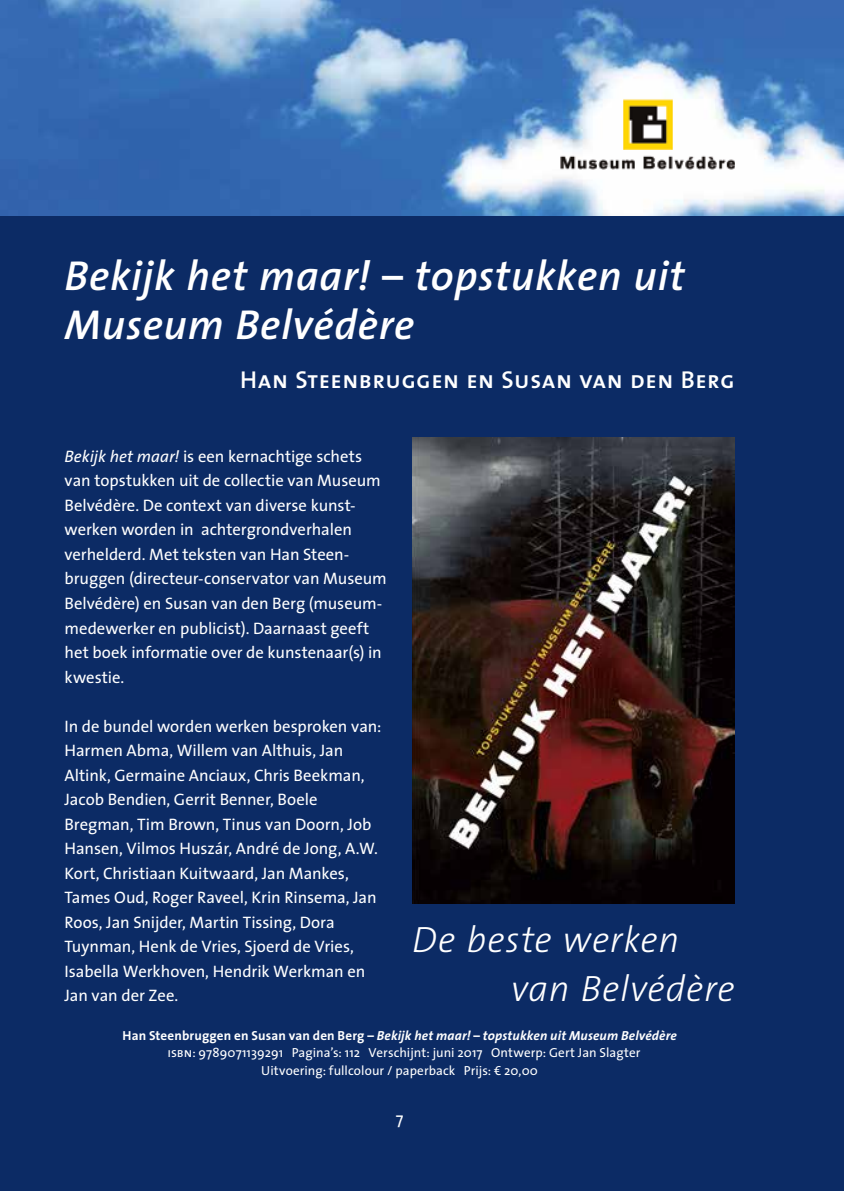
<style>
.page{position:relative;width:844px;height:1191px;background:#fff}
.page>*{position:absolute;margin:0;border:0;box-sizing:border-box;transform-origin:0 0}
.t1{font:italic 600 42px/49px "The Sans";letter-spacing:.02em;color:#fff}
.t2{font:italic 300 36.75px/49px "The Sans";letter-spacing:.02em;color:#fff}
.t3{font:24.5px "The Sans Semi Bold Caps";letter-spacing:.025em;color:#fff}
.t4{font:16.62px/24.5px "The Sans";letter-spacing:-.005em;color:#fff}
.t5{font:13.12px "The Sans";letter-spacing:.005em;color:#fff}
.t6{font:italic 700 13.12px "The Sans";letter-spacing:.01em;color:#fff}
.s1{font-style:italic}
.s2{font-style:normal}
.s3{font-family:"The Sans Regular Caps"}
</style>
<div class="page">
<img style="left:0;top:0;width:843px;height:217px">
<div style="left:0;top:217px;width:843px;height:974px;background:#0c2b65"></div>
<img style="left:623px;top:94px;width:49px;height:57px">
<img style="left:561px;top:151px;width:173px;height:21px">
<img style="left:412px;top:437px;width:322px;height:466px">
<h1 class="t1" style="left:64px;top:250px;width:621px">Bekijk het maar! – topstukken uit<br>Museum Belvédère</h1>
<h3 class="t3" style="left:240px;top:360px;width:496px">Han Steenbruggen en Susan van den Berg</h3>
<p class="t4" style="left:64px;top:443px;width:324px"><span class="s1">Bekijk het maar!</span> is een kernachtige schets van topstukken uit de collectie van Museum Belvédère. De context van diverse kunst&shy;werken worden in achtergrondverhalen verhelderd. Met teksten van Han Steen&shy;bruggen (directeur-conservator van Museum Belvédère) en Susan van den Berg (museum&shy;medewerker en publicist). Daarnaast geeft het boek informatie over de kunstenaar(s) in kwestie.</p>
<p class="t4" style="left:64px;top:713px;width:318px">In de bundel worden werken besproken van:<br>Harmen Abma, Willem van Althuis, Jan Altink, Germaine Anciaux, Chris Beekman, Jacob Bendien, Gerrit Benner, Boele Bregman, Tim Brown, Tinus van Doorn, Job Hansen, Vilmos Huszár, André de Jong, A.W.<br>Kort, Christiaan Kuitwaard, Jan Mankes, Tames Oud, Roger Raveel, Krin Rinsema, Jan Roos, Jan Snijder, Martin Tissing, Dora Tuynman, Henk de Vries, Sjoerd de Vries, Isabella Werkhoven, Hendrik Werkman en Jan van der Zee.</p>
<p class="t6" style="left:122px;top:1024px;width:555px"><span class="s2">Han Steenbruggen en Susan van den Berg –</span> Bekijk het maar! – topstukken uit Museum Belvédère</p>
<p class="t5" style="left:167px;top:1041px;width:474px"><span class="s3">isbn</span>: 9789071139291 Pagina’s: 112 Verschijnt: juni 2017 Ontwerp: Gert Jan Slagter</p>
<p class="t5" style="left:261px;top:1059px;width:278px">Uitvoering: fullcolour / paperback Prijs: € 20,00</p>
<p class="t4" style="left:396px;top:1105px;width:9px">7</p>
<h2 class="t2" style="left:511px;top:914px;width:225px;text-indent:-99px">De beste werken van Belvédère</h2>
</div>
